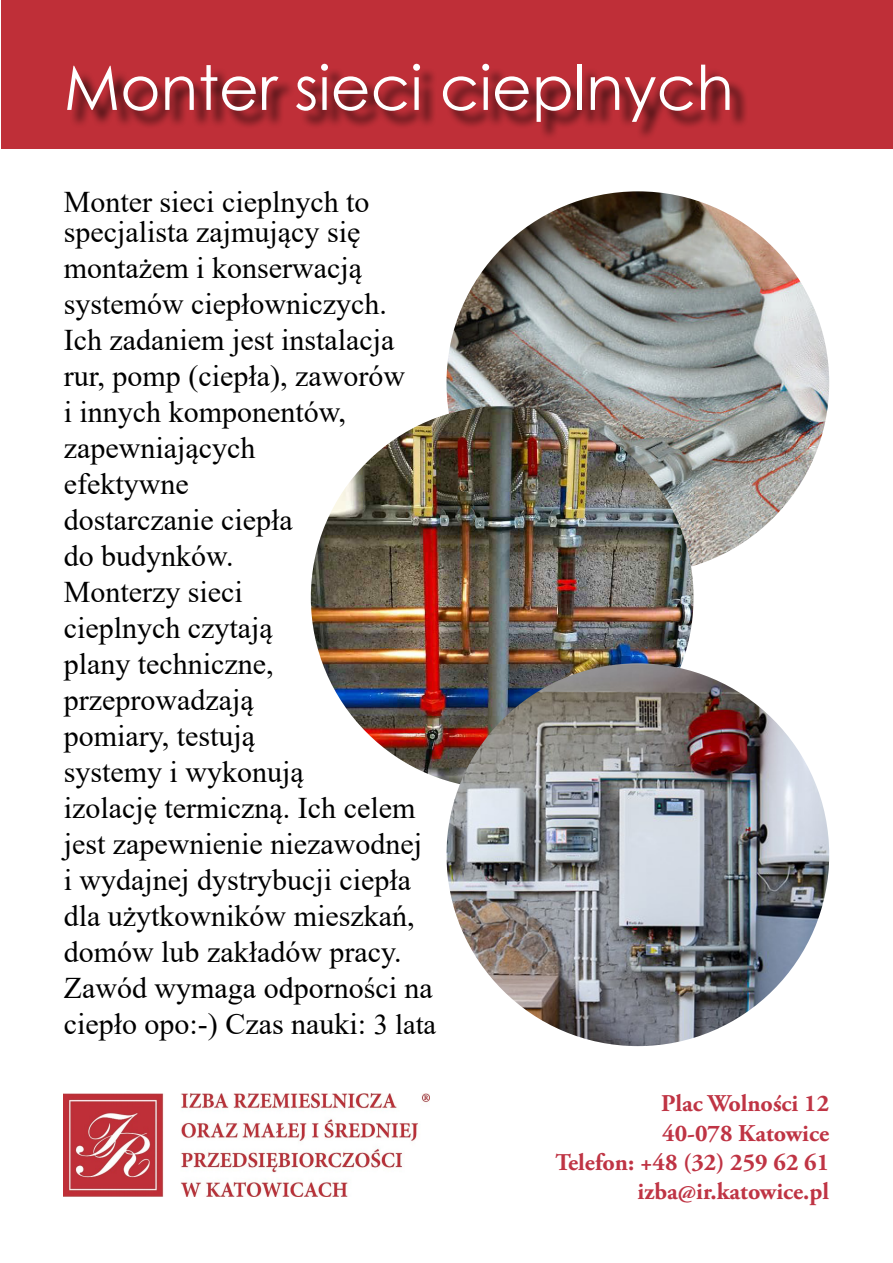
<style>
.page{position:relative;width:893px;height:1263px;background:#fff}
.page>*{position:absolute;margin:0;border:0;box-sizing:border-box;transform-origin:0 0}
.t1{font:61.5px "Century Gothic";color:#fff}
.t2{font:30px/36px "Times New Roman";color:#000}
.t3{font:700 24px "Adobe Garamond Pro";color:#bf3444}
.s1{font-size:28.5px}
</style>
<div class="page">
<div style="left:2px;top:0;width:891px;height:149px;background:#bf2f38"></div>
<div style="left:70px;top:67px;width:678px;height:73px;background:#000;opacity:.75"></div>
<img style="left:446px;top:191px;width:383px;height:383px;border-radius:191px">
<img style="left:311px;top:406px;width:382px;height:383px;border-radius:191px">
<img style="left:446px;top:663px;width:383px;height:383px;border-radius:191px">
<img style="left:64px;top:1094px;width:365px;height:102px">
<p class="t1" style="left:64px;top:45px;width:672px">Monter sieci cieplnych</p>
<p class="t2" style="left:64px;top:186px;width:307px;line-height:30px">Monter sieci cieplnych to specjalista zajmujący się</p>
<p class="t2" style="left:64px;top:249px;width:360px">montażem i konserwacją systemów ciepłowniczych.<br>Ich zadaniem jest instalacja rur, pomp (ciepła), zaworów<br>i innych komponentów, zapewniających<br>efektywne<br>dostarczanie ciepła<br>do budynków.<br>Monterzy sieci<br>cieplnych czytają<br>plany techniczne, przeprowadzają<br>pomiary, testują<br>systemy i wykonują<br>izolację termiczną. Ich celem jest zapewnienie niezawodnej i wydajnej dystrybucji ciepła dla użytkowników mieszkań, domów lub zakładów pracy.</p>
<p class="t2" style="left:64px;top:969px;width:374px">Zawód wymaga odporności na ciepło opo:-) Czas nauki: <span class="s1">3 lata</span></p>
<p class="t3" style="left:661px;top:1089px;width:169px">Plac Wolności 12</p>
<p class="t3" style="left:662px;top:1119px;width:168px">40-078 Katowice</p>
<p class="t3" style="left:556px;top:1148px;width:275px">Telefon: +48 (32) 259 62 61</p>
<p class="t3" style="left:638px;top:1177px;width:193px">izba@ir.katowice.pl</p>
</div>
